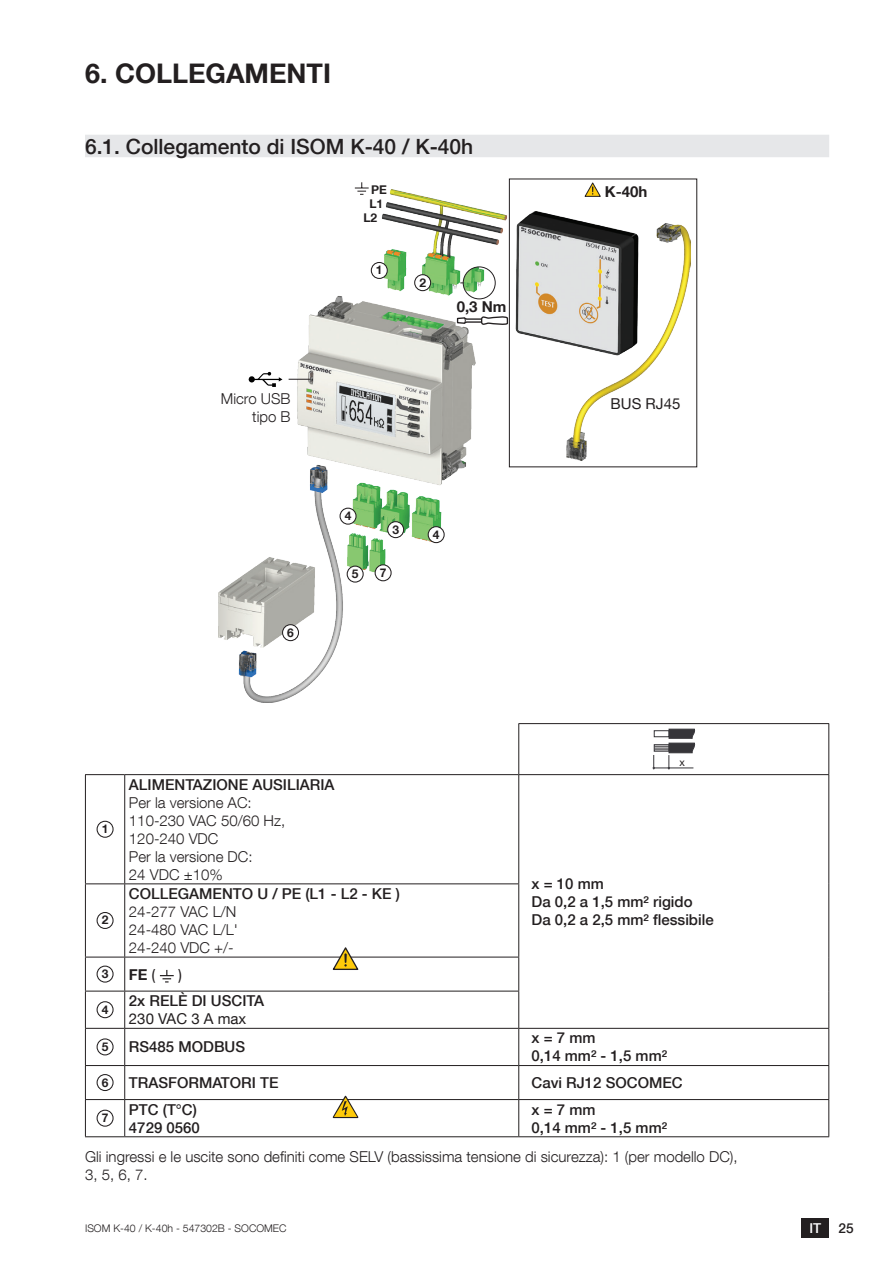
<style>
.page{position:relative;width:893px;height:1263px;background:#fff}
.page>*{position:absolute;margin:0;border:0;box-sizing:border-box;transform-origin:0 0}
.t1{font:700 27px "Helvetica Neue LT Com";color:#231f20}
.t2{font:500 21px "Helvetica Neue LT Com";color:#231f20}
.t3{font:300 15px/18px "Helvetica Neue LT Com";color:#231f20}
.t4{font:500 15px/18px "Helvetica Neue LT Com";color:#231f20}
.t5{font:15px "Helvetica Neue LT Com";color:#231f20}
.t6{font:700 15px "Helvetica Neue LT Com";color:#231f20}
.t7{font:500 15px "Helvetica Neue LT Com";color:#231f20;scale:.8 1}
.t8{font:500 13.65px "Helvetica Neue LT Com";color:#fff}
.t9{font:500 13.65px "Helvetica Neue LT Com";color:#231f20}
.t10{font:700 12px "Helvetica Neue LT Com";color:#231f20}
.t11{font:300 10.5px "Helvetica Neue LT Com";color:#231f20}
.t12{font:10.5px "Helvetica Neue LT Com";color:#231f20}
.s1{font-weight:500}
</style>
<div class="page">
<div style="left:801px;top:1218px;width:28px;height:19px;background:#231f20"></div>
<div style="left:85px;top:135px;width:744px;height:22px;background:#e6e7e9"></div>
<img style="left:219px;top:190px;width:472px;height:513px">
<svg style="left:355px;top:182px;width:14px;height:13px"></svg>
<img style="left:463px;top:267px;width:32px;height:32px;border-radius:16px">
<div style="left:463px;top:266px;width:33px;height:33px;border:1px solid #231f20;border-radius:50%"></div>
<svg style="left:456px;top:316px;width:53px;height:10px"></svg>
<svg style="left:289px;top:379px;width:21px;height:1px"></svg>
<svg style="left:249px;top:372px;width:33px;height:15px"></svg>
<div style="left:509px;top:179px;width:188px;height:288px;border:1px solid #231f20"></div>
<svg style="left:585px;top:183px;width:16px;height:14px"></svg>
<div style="left:375px;top:565px;width:16px;height:16px;background:#fff;border-radius:50%"></div>
<div style="left:375px;top:564px;width:17px;height:17px;border:1px solid #231f20;border-radius:50%"></div>
<div style="left:283px;top:625px;width:15px;height:16px;background:#fff;border-radius:50%"></div>
<div style="left:282px;top:624px;width:17px;height:17px;border:1px solid #231f20;border-radius:50%"></div>
<div style="left:347px;top:566px;width:16px;height:16px;background:#fff;border-radius:50%"></div>
<div style="left:347px;top:566px;width:17px;height:17px;border:1px solid #231f20;border-radius:50%"></div>
<div style="left:428px;top:527px;width:16px;height:16px;background:#fff;border-radius:50%"></div>
<div style="left:428px;top:526px;width:17px;height:17px;border:1px solid #231f20;border-radius:50%"></div>
<div style="left:340px;top:508px;width:16px;height:16px;background:#fff;border-radius:50%"></div>
<div style="left:340px;top:508px;width:17px;height:17px;border:1px solid #231f20;border-radius:50%"></div>
<div style="left:371px;top:262px;width:16px;height:16px;background:#fff;border-radius:50%"></div>
<div style="left:371px;top:262px;width:17px;height:17px;border:1px solid #231f20;border-radius:50%"></div>
<div style="left:415px;top:275px;width:16px;height:16px;background:#fff;border-radius:50%"></div>
<div style="left:414px;top:274px;width:17px;height:17px;border:1px solid #231f20;border-radius:50%"></div>
<div style="left:388px;top:522px;width:16px;height:16px;background:#fff;border-radius:50%"></div>
<div style="left:387px;top:521px;width:17px;height:17px;border:1px solid #231f20;border-radius:50%"></div>
<hr style="left:518px;top:723px;width:311px;height:1px;background:#231f20">
<hr style="left:828px;top:724px;width:1px;height:50px;background:#231f20">
<hr style="left:518px;top:724px;width:1px;height:50px;background:#231f20">
<hr style="left:85px;top:774px;width:40px;height:1px;background:#231f20">
<hr style="left:85px;top:775px;width:1px;height:108px;background:#231f20">
<hr style="left:125px;top:774px;width:394px;height:1px;background:#231f20">
<hr style="left:124px;top:775px;width:1px;height:108px;background:#231f20">
<hr style="left:519px;top:774px;width:310px;height:1px;background:#231f20">
<hr style="left:518px;top:775px;width:1px;height:108px;background:#231f20">
<hr style="left:828px;top:775px;width:1px;height:109px;background:#231f20">
<hr style="left:85px;top:883px;width:40px;height:1px;background:#231f20">
<hr style="left:85px;top:884px;width:1px;height:73px;background:#231f20">
<hr style="left:125px;top:883px;width:394px;height:1px;background:#231f20">
<hr style="left:124px;top:884px;width:1px;height:73px;background:#231f20">
<hr style="left:518px;top:884px;width:1px;height:73px;background:#231f20">
<hr style="left:828px;top:884px;width:1px;height:73px;background:#231f20">
<hr style="left:85px;top:957px;width:40px;height:1px;background:#231f20">
<hr style="left:85px;top:957px;width:1px;height:34px;background:#231f20">
<hr style="left:125px;top:957px;width:394px;height:1px;background:#231f20">
<hr style="left:124px;top:957px;width:1px;height:34px;background:#231f20">
<hr style="left:518px;top:957px;width:1px;height:34px;background:#231f20">
<hr style="left:828px;top:957px;width:1px;height:34px;background:#231f20">
<hr style="left:85px;top:991px;width:40px;height:1px;background:#231f20">
<hr style="left:85px;top:991px;width:1px;height:37px;background:#231f20">
<hr style="left:125px;top:991px;width:394px;height:1px;background:#231f20">
<hr style="left:124px;top:991px;width:1px;height:37px;background:#231f20">
<hr style="left:518px;top:991px;width:1px;height:37px;background:#231f20">
<hr style="left:828px;top:991px;width:1px;height:37px;background:#231f20">
<hr style="left:85px;top:1028px;width:40px;height:1px;background:#231f20">
<hr style="left:85px;top:1029px;width:1px;height:36px;background:#231f20">
<hr style="left:125px;top:1028px;width:394px;height:1px;background:#231f20">
<hr style="left:124px;top:1029px;width:1px;height:36px;background:#231f20">
<hr style="left:519px;top:1028px;width:310px;height:1px;background:#231f20">
<hr style="left:518px;top:1029px;width:1px;height:36px;background:#231f20">
<hr style="left:828px;top:1029px;width:1px;height:36px;background:#231f20">
<hr style="left:85px;top:1065px;width:40px;height:1px;background:#231f20">
<hr style="left:85px;top:1066px;width:1px;height:33px;background:#231f20">
<hr style="left:125px;top:1065px;width:394px;height:1px;background:#231f20">
<hr style="left:124px;top:1066px;width:1px;height:33px;background:#231f20">
<hr style="left:519px;top:1065px;width:310px;height:1px;background:#231f20">
<hr style="left:518px;top:1066px;width:1px;height:33px;background:#231f20">
<hr style="left:828px;top:1066px;width:1px;height:33px;background:#231f20">
<hr style="left:85px;top:1099px;width:40px;height:1px;background:#231f20">
<hr style="left:85px;top:1100px;width:1px;height:36px;background:#231f20">
<hr style="left:125px;top:1099px;width:394px;height:1px;background:#231f20">
<hr style="left:124px;top:1100px;width:1px;height:36px;background:#231f20">
<hr style="left:519px;top:1099px;width:310px;height:1px;background:#231f20">
<hr style="left:518px;top:1100px;width:1px;height:36px;background:#231f20">
<hr style="left:828px;top:1100px;width:1px;height:36px;background:#231f20">
<hr style="left:85px;top:1136px;width:40px;height:1px;background:#231f20">
<hr style="left:125px;top:1136px;width:394px;height:1px;background:#231f20">
<hr style="left:519px;top:1136px;width:310px;height:1px;background:#231f20">
<svg style="left:652px;top:728px;width:43px;height:42px"></svg>
<div style="left:97px;top:821px;width:17px;height:17px;border:1px solid #231f20;border-radius:50%"></div>
<div style="left:97px;top:912px;width:17px;height:17px;border:1px solid #231f20;border-radius:50%"></div>
<svg style="left:97px;top:966px;width:16px;height:16px"></svg>
<div style="left:97px;top:965px;width:17px;height:17px;border:1px solid #231f20;border-radius:50%"></div>
<svg style="left:160px;top:970px;width:14px;height:12px"></svg>
<div style="left:97px;top:1001px;width:17px;height:17px;border:1px solid #231f20;border-radius:50%"></div>
<div style="left:97px;top:1038px;width:17px;height:17px;border:1px solid #231f20;border-radius:50%"></div>
<div style="left:97px;top:1074px;width:17px;height:17px;border:1px solid #231f20;border-radius:50%"></div>
<div style="left:97px;top:1110px;width:17px;height:17px;border:1px solid #231f20;border-radius:50%"></div>
<svg style="left:333px;top:947px;width:25px;height:23px"></svg>
<svg style="left:333px;top:1096px;width:25px;height:22px"></svg>
<h1 class="t1" style="left:85px;top:56px;width:247px">6. COLLEGAMENTI</h1>
<h2 class="t2" style="left:85px;top:134px;width:390px">6.1. Collegamento di ISOM K-40 / K-40h</h2>
<p class="t10" style="left:371px;top:182px;width:17px">PE</p>
<p class="t10" style="left:369px;top:196px;width:15px">L1</p>
<p class="t10" style="left:363px;top:210px;width:15px">L2</p>
<p class="t3" style="left:221px;top:389px;width:71px;text-align:right">Micro USB tipo B</p>
<p class="t10" style="left:287px;top:625px;width:8px">6</p>
<p class="t10" style="left:376px;top:263px;width:8px">1</p>
<p class="t10" style="left:419px;top:275px;width:8px">2</p>
<p class="t6" style="left:457px;top:297px;width:51px">0,3 Nm</p>
<p class="t10" style="left:345px;top:508px;width:8px">4</p>
<p class="t10" style="left:352px;top:566px;width:8px">5</p>
<p class="t10" style="left:392px;top:522px;width:8px">3</p>
<p class="t10" style="left:380px;top:565px;width:8px">7</p>
<p class="t10" style="left:433px;top:527px;width:8px">4</p>
<p class="t6" style="left:605px;top:182px;width:44px">K-40h</p>
<p class="t5" style="left:611px;top:395px;width:71px">BUS RJ45</p>
<p class="t12" style="left:679px;top:756px;width:7px">x</p>
<p class="t4" style="left:129px;top:775px;width:207px">ALIMENTAZIONE AUSILIARIA</p>
<p class="t3" style="left:129px;top:793px;width:158px">Per la versione AC:<br>110-230 VAC 50/60 Hz,<br>120-240 VDC<br>Per la versione DC:<br>24 VDC ±10%</p>
<p class="t10" style="left:102px;top:821px;width:8px">1</p>
<p class="t4" style="left:532px;top:874px;width:163px">x = 10 mm<br>Da 0,2 a 1,5 mm² rigido</p>
<p class="t4" style="left:129px;top:884px;width:272px">COLLEGAMENTO U / PE (L1 - L2 - KE )</p>
<p class="t3" style="left:129px;top:902px;width:110px;text-align:justify">24-277 VAC L/N 24-480 VAC L/L' 24-240 VDC +/-</p>
<p class="t10" style="left:102px;top:912px;width:8px">2</p>
<p class="t4" style="left:532px;top:910px;width:184px">Da 0,2 a 2,5 mm² flessibile</p>
<p class="t10" style="left:102px;top:966px;width:8px">3</p>
<p class="t6" style="left:129px;top:965px;width:28px">FE <span class="s1">(</span></p>
<p class="t7" style="left:179px;top:966px;width:6px">)</p>
<p class="t10" style="left:102px;top:1002px;width:8px">4</p>
<p class="t4" style="left:129px;top:991px;width:137px">2x RELÈ DI USCITA</p>
<p class="t5" style="left:129px;top:1009px;width:119px">230 VAC 3 A max</p>
<p class="t10" style="left:102px;top:1039px;width:8px">5</p>
<p class="t4" style="left:129px;top:1038px;width:118px">RS485 MODBUS</p>
<p class="t4" style="left:532px;top:1029px;width:137px">x = 7 mm<br>0,14 mm² - 1,5 mm²</p>
<p class="t10" style="left:102px;top:1075px;width:8px">6</p>
<p class="t4" style="left:129px;top:1073px;width:151px">TRASFORMATORI TE</p>
<p class="t4" style="left:532px;top:1073px;width:153px">Cavi RJ12 SOCOMEC</p>
<p class="t10" style="left:102px;top:1110px;width:8px">7</p>
<p class="t4" style="left:129px;top:1100px;width:72px">PTC (T°C)<br>4729 0560</p>
<p class="t4" style="left:532px;top:1100px;width:137px">x = 7 mm<br>0,14 mm² - 1,5 mm²</p>
<p class="t3" style="left:85px;top:1147px;width:654px">Gli ingressi e le uscite sono definiti come SELV (bassissima tensione di sicurezza): 1 (per modello DC),<br>3, 5, 6, 7.</p>
<p class="t11" style="left:85px;top:1221px;width:203px">ISOM K-40 / K-40h - 547302B - SOCOMEC</p>
<p class="t8" style="left:809px;top:1220px;width:13px">IT</p>
<p class="t9" style="left:839px;top:1220px;width:17px">25</p>
</div>
